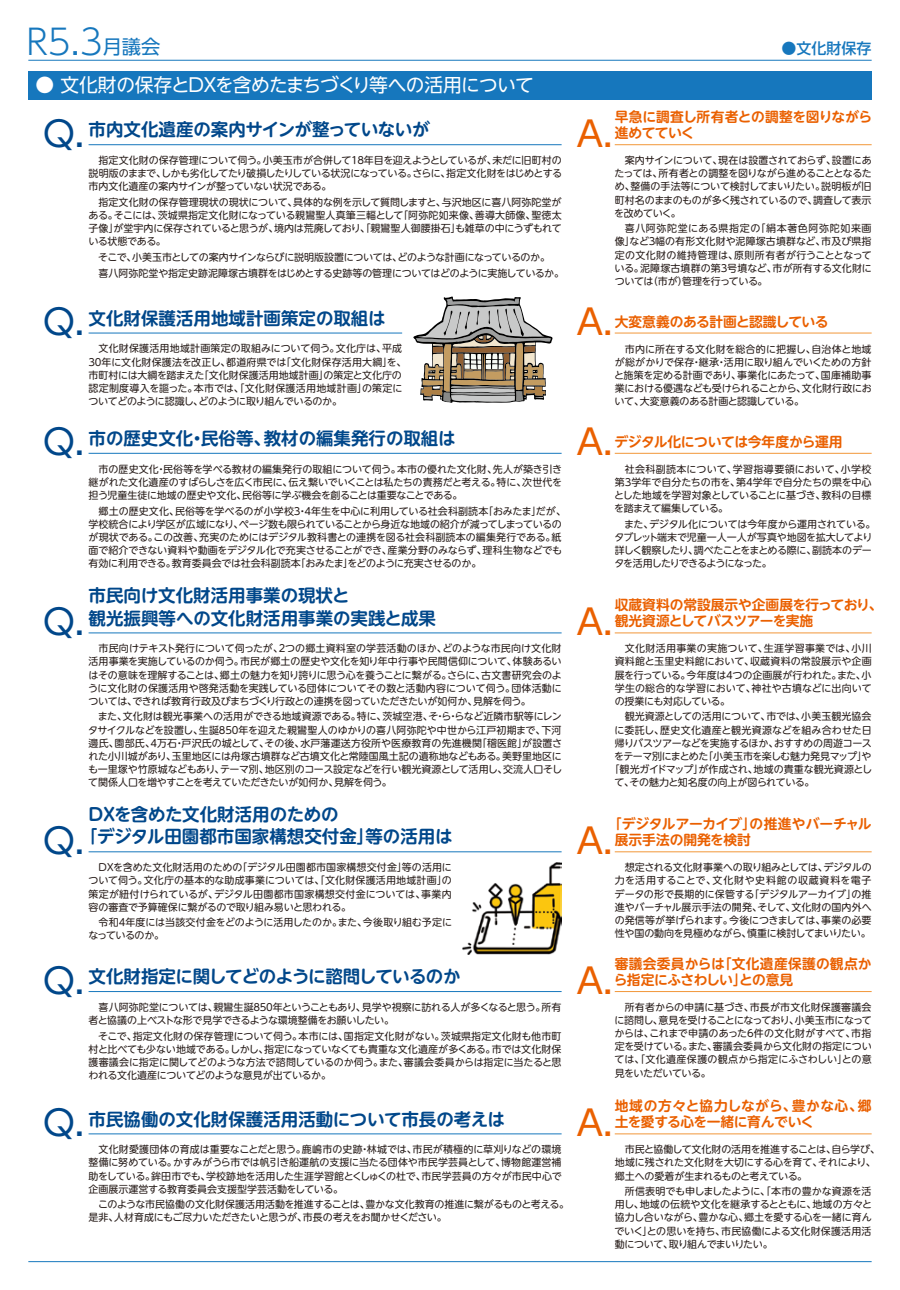
<style>
.page{position:relative;width:900px;height:1290px;background:#fff}
.page>*{position:absolute;margin:0;border:0;box-sizing:border-box;transform-origin:0 0}
.t1{font:35px "UD Shin Go NT Pro";color:#ea6000}
.t2{font:300 35px "UD Shin Go NT Pro";color:#1677bd}
.t3{font:35px "UD Shin Go NT Pro";color:#00478a}
.t4{font:18.75px "UD Shin Go NT Pro";letter-spacing:-.04em;color:#fff}
.t5{font:700 17.5px/22.5px "UD Shin M Go Pro De";color:#00478a}
.t6{font:700 17.5px "UD Shin M Go Pro De";letter-spacing:-.03em;color:#00478a}
.t7{font:500 15px "UD Shin Go NT Pro";color:#1677bd}
.t8{font:700 13.75px "UD Shin M Go Pro De";letter-spacing:-.015em;color:#ea6000}
.t9{font:700 13.75px "UD Shin M Go Pro De";letter-spacing:-.035em;color:#ea6000}
.t10{font:700 13.75px "UD Shin M Go Pro De";letter-spacing:.02em;color:#ea6000}
.t11{font:700 13.75px "UD Shin M Go Pro De";letter-spacing:.035em;color:#ea6000}
.t12{font:700 13.75px "UD Shin M Go Pro De";letter-spacing:-.04em;color:#ea6000}
.t13{font:700 13.75px "UD Shin M Go Pro De";letter-spacing:-.045em;color:#ea6000}
.t14{font:10px/13.1px "UD Shin M Go Pro";letter-spacing:-.025em;color:#231815;text-align:justify}
.t15{font:10px/13.1px "UD Shin M Go Pro";color:#231815}
.t16{font:10px "UD Shin M Go Pro";letter-spacing:-.05em;color:#231815}
.t17{font:10px "UD Shin M Go Pro";letter-spacing:-.005em;color:#231815}
.t18{font:10px "UD Shin M Go Pro";letter-spacing:.02em;color:#231815}
.s1{font-weight:400;font-size:19.25px}
.s2{font-family:"UD Shin Go NT Pro";font-weight:400;font-size:35px}
</style>
<div class="page">
<img style="left:462px;top:862px;width:100px;height:92px">
<div style="left:28px;top:71px;width:844px;height:28px;background:#1677bd"></div>
<hr style="left:28px;top:60px;width:844px;height:1px;background:#1677bd">
<hr style="left:28px;top:1261px;width:844px;height:1px;background:#1677bd">
<hr style="left:89px;top:144px;width:473px;height:1px;background:#1677bd">
<hr style="left:615px;top:144px;width:257px;height:1px;background:#f29739">
<hr style="left:89px;top:333px;width:313px;height:1px;background:#1677bd">
<hr style="left:615px;top:333px;width:257px;height:1px;background:#f29739">
<hr style="left:89px;top:453px;width:473px;height:1px;background:#1677bd">
<hr style="left:615px;top:453px;width:257px;height:1px;background:#f29739">
<hr style="left:89px;top:632px;width:473px;height:1px;background:#1677bd">
<hr style="left:615px;top:632px;width:257px;height:1px;background:#f29739">
<hr style="left:89px;top:851px;width:473px;height:1px;background:#1677bd">
<hr style="left:615px;top:851px;width:257px;height:1px;background:#f29739">
<hr style="left:89px;top:991px;width:473px;height:1px;background:#1677bd">
<hr style="left:615px;top:991px;width:257px;height:1px;background:#f29739">
<hr style="left:89px;top:1133px;width:473px;height:1px;background:#1677bd">
<hr style="left:615px;top:1133px;width:257px;height:1px;background:#f29739">
<svg style="left:413px;top:296px;width:140px;height:107px"></svg>
<h1 class="t2" style="left:26px;top:14px;width:135px">R5.3<span class="s1">月議会</span></h1>
<h2 class="t4" style="left:35px;top:70px;width:500px">● 文化財の保存とDXを含めたまちづくり等への活用について</h2>
<h3 class="t7" style="left:782px;top:36px;width:91px">●文化財保存</h3>
<h3 class="t8" style="left:615px;top:106px;width:259px">早急に調査し所有者との調整を図りながら</h3>
<h3 class="t5" style="left:43px;top:118px;width:388px"><span class="s2">Q.</span> 市内文化遺産の案内サインが整っていないが</h3>
<h1 class="t1" style="left:577px;top:105px;width:37px">A.</h1>
<h3 class="t8" style="left:615px;top:122px;width:81px">進めてていく</h3>
<p class="t14" style="left:89px;top:153px;width:475px;text-indent:10px">指定文化財の保存管理について伺う。小美玉市が合併して１８年目を迎えようとしているが、未だに旧町村の説明版のままで、しかも劣化してたり破損したりしている状況になっている。さらに、指定文化財をはじめとする市内文化遺産の案内サインが整っていない状況である。</p>
<p class="t14" style="left:88px;top:195px;width:475px;text-indent:10px">指定文化財の保存管理現状の現状について、具体的な例を示して質問しますと、与沢地区に喜八阿弥陀堂がある。そこには、茨城県指定文化財になっている親鸞聖人真筆三輻として「阿弥陀如来像、善導大師像、聖徳太子像」が堂宇内に保存されていると思うが、境内は荒廃しており、「親鸞聖人御腰掛石」も雑草の中にうずもれている状態である。</p>
<p class="t14" style="left:98px;top:249px;width:467px;line-height:15.6px">そこで、小美玉市としての案内サインならびに説明版設置については、どのような計画になっているのか。<br>喜八阿弥陀堂や指定史跡泥障塚古墳群をはじめとする史跡等の管理についてはどのように実施しているか。</p>
<p class="t14" style="left:614px;top:153px;width:259px;text-indent:11px">案内サインについて、現在は設置されておらず、設置にあたっては、所有者との調整を図りながら進めることとなるため、整備の手法等について検討してまいりたい。説明板が旧町村名のままのものが多く残されているので、調査して表示を改めていく。</p>
<p class="t14" style="left:615px;top:221px;width:259px;text-indent:10px">喜八阿弥陀堂にある県指定の「絹本著色阿弥陀如来画像」など３幅の有形文化財や泥障塚古墳群など、市及び県指定の文化財の維持管理は、原則所有者が行うこととなっている。泥障塚古墳群の第３号墳など、市が所有する文化財については（市が）管理を行っている。</p>
<h3 class="t5" style="left:43px;top:306px;width:344px"><span class="s2">Q.</span> 文化財保護活用地域計画策定の取組は</h3>
<h1 class="t1" style="left:577px;top:293px;width:37px">A.</h1>
<h3 class="t9" style="left:615px;top:310px;width:215px">大変意義のある計画と認識している</h3>
<p class="t15" style="left:87px;top:342px;width:321px;text-indent:12px">文化財保護活用地域計画策定の取組みについて伺う。文化庁は、平成３０年に文化財保護法を改正し、都道府県では「文化財保存活用大綱」を、市町村には大綱を踏まえた「文化財保護活用地域計画」の策定と文化庁の認定制度導入を謳った。本市では、「文化財保護活用地域計画」の策定についてどのように認識し、どのように取り組んでいるのか。</p>
<p class="t14" style="left:614px;top:342px;width:259px;text-indent:11px">市内に所在する文化財を総合的に把握し、自治体と地域が総がかりで保存・継承・活用に取り組んでいくための方針と施策を定める計画であり、事業化にあたって、国庫補助事業における優遇なども受けられることから、文化財行政において、大変意義のある計画と認識している。</p>
<h3 class="t5" style="left:43px;top:426px;width:414px"><span class="s2">Q.</span> 市の歴史文化・民俗等、教材の編集発行の取組は</h3>
<h1 class="t1" style="left:577px;top:414px;width:37px">A.</h1>
<h3 class="t8" style="left:615px;top:430px;width:229px">デジタル化については今年度から運用</h3>
<p class="t14" style="left:89px;top:462px;width:475px;text-indent:10px">市の歴史文化・民俗等を学べる教材の編集発行の取組について伺う。本市の優れた文化財、先人が築き引き継がれた文化遺産のすばらしさを広く市民に、伝え繋いでいくことは私たちの責務だと考える。特に、次世代を担う児童生徒に地域の歴史や文化、民俗等に学ぶ機会を創ることは重要なことである。</p>
<p class="t14" style="left:89px;top:504px;width:479px;text-align:left;text-indent:10px">郷土の歴史文化、民俗等を学べるのが小学校３・４年生を中心に利用している社会科副読本「おみたま」だが、学校統合により学区が広域になり、ページ数も限られていることから身近な地域の紹介が減ってしまっているのが現状である。この改善、充実のためにはデジタル教科書との連携を図る社会科副読本の編集発行である。紙面で紹介できない資料や動画をデジタル化で充実させることができ、産業分野のみならず、理科生物などでも有効に利用できる。教育委員会では社会科副読本「おみたま」をどのように充実させるのか。</p>
<p class="t14" style="left:614px;top:462px;width:259px;text-indent:11px">社会科副読本について、学習指導要領において、小学校第３学年で自分たちの市を、第４学年で自分たちの県を中心とした地域を学習対象としていることに基づき、教科の目標を踏まえて編集している。</p>
<p class="t14" style="left:614px;top:517px;width:263px;text-align:left;text-indent:10px">また、デジタル化については今年度から運用されている。タブレット端末で児童一人一人が写真や地図を拡大してより詳しく観察したり、調べたことをまとめる際に、副読本のデータを活用したりできるようになった。</p>
<h3 class="t5" style="left:89px;top:583px;width:349px">市民向け文化財活用事業の現状と<br>観光振興等への文化財活用事業の実践と成果</h3>
<h3 class="t8" style="left:615px;top:593px;width:269px">収蔵資料の常設展示や企画展を行っており、</h3>
<h1 class="t3" style="left:43px;top:593px;width:43px">Q.</h1>
<h1 class="t1" style="left:577px;top:593px;width:37px">A.</h1>
<h3 class="t12" style="left:615px;top:610px;width:200px">観光資源としてバスツアーを実施</h3>
<p class="t14" style="left:88px;top:641px;width:475px;text-indent:11px">市民向けテキスト発行について伺ったが、２つの郷土資料室の学芸活動のほか、どのような市民向け文化財活用事業を実施しているのか伺う。市民が郷土の歴史や文化を知り年中行事や民間信仰について、体験あるいはその意味を理解することは、郷土の魅力を知り誇りに思う心を養うことに繋がる。さらに、古文書研究会のように文化財の保護活用や啓発活動を実践している団体についてその数と活動内容について伺う。団体活動については、できれば教育行政及びまちづくり行政との連携を図っていただきたいが如何か、見解を伺う。</p>
<p class="t14" style="left:88px;top:709px;width:475px;text-indent:10px">また、文化財は観光事業への活用ができる地域資源である。特に、茨城空港、そ・ら・らなど近隣市駅等にレンタサイクルなどを設置し、生誕８５０年を迎えた親鸞聖人のゆかりの喜八阿弥陀や中世から江戸初期まで、下河邊氏、園部氏、４万石・戸沢氏の城として、その後、水戸藩運送方役所や医療教育の先進機関「稽医館」が設置された小川城があり、玉里地区には舟塚古墳群など古墳文化と常陸国風土記の遺称地などもある。美野里地区にも一里塚や竹原城などもあり、テーマ別、地区別のコース設定などを行い観光資源として活用し、交流人口そして関係人口を増やすことを考えていただきたいが如何か、見解を伺う。</p>
<p class="t14" style="left:615px;top:641px;width:259px;text-indent:10px">文化財活用事業の実施ついて、生涯学習事業では、小川資料館と玉里史料館において、収蔵資料の常設展示や企画展を行っている。今年度は４つの企画展が行われた。また、小学生の総合的な学習において、神社や古墳などに出向いての授業にも対応している。</p>
<p class="t17" style="left:625px;top:708px;width:248px">観光資源としての活用について、市では、小美玉観光協会</p>
<p class="t18" style="left:614px;top:722px;width:259px">に委託し、歴史文化遺産と観光資源などを組み合わせた日</p>
<p class="t14" style="left:615px;top:736px;width:259px">帰りバスツアーなどを実施するほか、おすすめの周遊コース</p>
<p class="t16" style="left:614px;top:748px;width:259px">をテーマ別にまとめた「小美玉市を楽しむ魅力発見マップ」や</p>
<p class="t14" style="left:609px;top:762px;width:264px">「観光ガイドマップ」が作成され、地域の貴重な観光資源とし</p>
<p class="t14" style="left:614px;top:775px;width:201px">て、その魅力と知名度の向上が図られている。</p>
<h3 class="t5" style="left:80px;top:802px;width:374px;text-indent:9px">DXを含めた文化財活用のための<br>「デジタル田園都市国家構想交付金」等の活用は</h3>
<h3 class="t8" style="left:608px;top:812px;width:265px">「デジタルアーカイブ」の推進やバーチャル</h3>
<h1 class="t3" style="left:43px;top:812px;width:43px">Q.</h1>
<h1 class="t1" style="left:577px;top:812px;width:37px">A.</h1>
<h3 class="t8" style="left:615px;top:828px;width:138px">展示手法の開発を検討</h3>
<p class="t14" style="left:88px;top:860px;width:365px;text-indent:10px">DXを含めた文化財活用のための「デジタル田園都市国家構想交付金」等の活用について伺う。文化庁の基本的な助成事業については、「文化財保護活用地域計画」の策定が紐付けられているが、デジタル田園都市国家構想交付金については、事業内容の審査で予算確保に繋がるので取り組み易いと思われる。</p>
<p class="t14" style="left:88px;top:915px;width:365px;text-indent:10px">令和４年度には当該交付金をどのように活用したのか。また、今後取り組む予定になっているのか。</p>
<p class="t14" style="left:615px;top:860px;width:259px;text-indent:10px">想定される文化財事業への取り組みとしては、デジタルの力を活用することで、文化財や史料館の収蔵資料を電子データの形で長期的に保管する「デジタルアーカイブ」の推進やバーチャル展示手法の開発、そして、文化財の国内外への発信等が挙げられます。今後につきましては、事業の必要性や国の動向を見極めながら、慎重に検討してまいりたい。</p>
<h3 class="t10" style="left:615px;top:952px;width:258px">審議会委員からは「文化遺産保護の観点か</h3>
<h3 class="t6" style="left:43px;top:962px;width:419px"><span class="s2">Q.</span> 文化財指定に関してどのように諮問しているのか</h3>
<h1 class="t1" style="left:577px;top:952px;width:37px">A.</h1>
<h3 class="t13" style="left:614px;top:968px;width:181px">ら指定にふさわしい」との意見</h3>
<p class="t14" style="left:89px;top:1000px;width:475px;text-indent:10px">喜八阿弥陀堂については、親鸞生誕８５０年ということもあり、見学や視察に訪れる人が多くなると思う。所有者と協議の上ベストな形で見学できるような環境整備をお願いしたい。</p>
<p class="t14" style="left:89px;top:1029px;width:475px;text-indent:10px">そこで、指定文化財の保存管理について伺う。本市には、国指定文化財がない。茨城県指定文化財も他市町村と比べても少ない地域である。しかし、指定になっていなくても貴重な文化遺産が多くある。市では文化財保護審議会に指定に関してどのような方法で諮問しているのか伺う。また、審議会委員からは指定に当たると思われる文化遺産についてどのような意見が出ているか。</p>
<p class="t14" style="left:614px;top:1000px;width:259px;text-indent:10px">所有者からの申請に基づき、市長が市文化財保護審議会に諮問し、意見を受けることになっており、小美玉市になってからは、これまで申請のあった６件の文化財がすべて、市指定を受けている。また、審議会委員から文化財の指定については、「文化遺産保護の観点から指定にふさわしい」との意見をいただいている。</p>
<h3 class="t11" style="left:615px;top:1094px;width:258px">地域の方々と協力しながら、豊かな心、郷</h3>
<h3 class="t5" style="left:43px;top:1107px;width:463px"><span class="s2">Q.</span> 市民協働の文化財保護活用活動について市長の考えは</h3>
<h1 class="t1" style="left:577px;top:1094px;width:37px">A.</h1>
<h3 class="t9" style="left:615px;top:1111px;width:201px">土を愛する心を一緒に育んでいく</h3>
<p class="t14" style="left:89px;top:1142px;width:475px;text-indent:10px">文化財愛護団体の育成は重要なことだと思う。鹿嶋市の史跡・林城では、市民が積極的に草刈りなどの環境整備に努めている。かすみがうら市では帆引き船運航の支援に当たる団体や市民学芸員として、博物館運営補助をしている。鉾田市でも、学校跡地を活用した生涯学習館とくしゅくの杜で、市民学芸員の方々が市民中心で企画展示運営する教育委員会支援型学芸活動をしている。</p>
<p class="t14" style="left:89px;top:1197px;width:482px;text-indent:9px">このような市民協働の文化財保護活用活動を推進することは、豊かな文化教育の推進に繋がるものと考える。是非、人材育成にもご尽力いただきたいと思うが、市長の考えをお聞かせください。</p>
<p class="t14" style="left:615px;top:1142px;width:267px;text-align:left;text-indent:10px">市民と協働して文化財の活用を推進することは、自ら学び、地域に残された文化財を大切にする心を育て、それにより、郷土への愛着が生まれるものと考えている。</p>
<p class="t14" style="left:615px;top:1184px;width:259px;text-indent:10px">所信表明でも申しましたように、「本市の豊かな資源を活用し、地域の伝統や文化を継承するとともに、地域の方々と協力し合いながら、豊かな心、郷土を愛する心を一緒に育んでいく」との思いを持ち、市民協働による文化財保護活用活動について、取り組んでまいりたい。</p>
</div>
